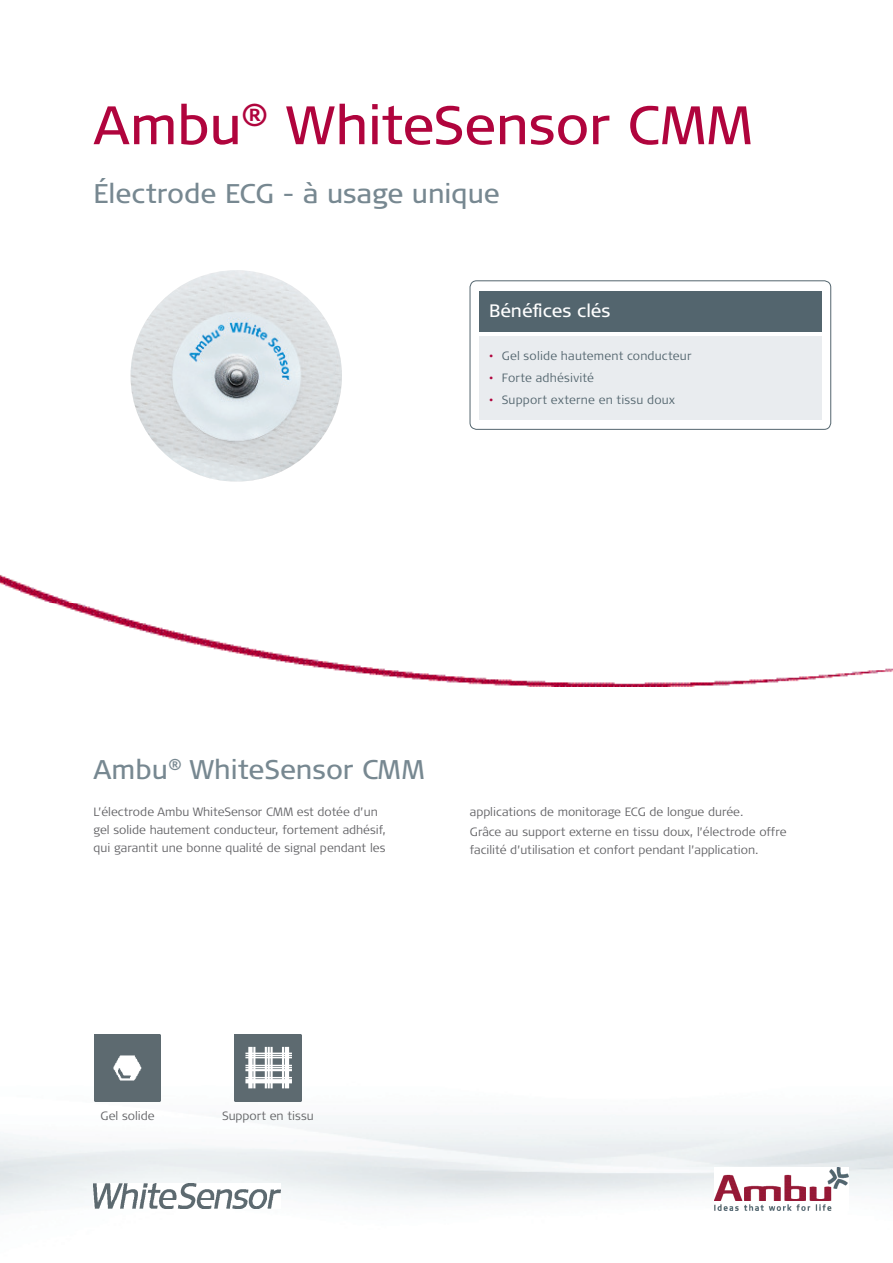
<style>
.page{position:relative;width:893px;height:1263px;background:#fff}
.page>*{position:absolute;margin:0;border:0;box-sizing:border-box;transform-origin:0 0}
.Headline{font:54px "Signa OT";letter-spacing:-.01em;color:#b0043d}
.Subheadline_18_37{font:27px "Signa OT";color:#778891}
.t1{font:18px "Signa OT";color:#fff}
.Manchet{font:300 12px/18px "Signa OT";color:#636366}
.t2{font:300 12px "Signa OT";letter-spacing:.015em;color:#53656e}
.Brød_9_12{font:300 12px "Signa OT";color:#636366}
.s1{color:#b0043d}
</style>
<div class="page">
<img style="left:0;top:1079px;width:893px;height:135px">
<div style="left:470px;top:281px;width:361px;height:148px;border:1px solid #53656e;border-radius:7px"></div>
<div style="left:479px;top:336px;width:342px;height:84px;background:#e9ecef"></div>
<div style="left:479px;top:291px;width:342px;height:41px;background:#53656e"></div>
<img style="left:94px;top:1035px;width:67px;height:66px">
<img style="left:235px;top:1035px;width:66px;height:66px">
<img style="left:131px;top:270px;width:211px;height:212px;border-radius:106px">
<img style="left:0;top:574px;width:893px;height:113px">
<img style="left:714px;top:1167px;width:134px;height:43px">
<img style="left:94px;top:1184px;width:186px;height:25px">
<p class="Headline" style="left:94px;top:94px;width:660px">Ambu<sup>®</sup> WhiteSensor CMM</p>
<p class="Subheadline_18_37" style="left:94px;top:178px;width:408px">Électrode ECG - à usage unique</p>
<p class="t1" style="left:489px;top:301px;width:123px">Bénéfices clés</p>
<p class="t2" style="left:489px;top:349px;width:204px"><span class="s1">•</span> Gel solide hautement conducteur</p>
<p class="t2" style="left:489px;top:371px;width:106px"><span class="s1">•</span> Forte adhésivité</p>
<p class="t2" style="left:489px;top:393px;width:187px"><span class="s1">•</span> Support externe en tissu doux</p>
<p class="Subheadline_18_37" style="left:94px;top:754px;width:332px">Ambu<sup>®</sup> WhiteSensor CMM</p>
<p class="Manchet" style="left:94px;top:803px;width:294px">L’électrode Ambu WhiteSensor CMM est dotée d’un gel solide hautement conducteur, fortement adhésif, qui garantit une bonne qualité de signal pendant les</p>
<p class="Manchet" style="left:470px;top:803px;width:275px">applications de monitorage ECG de longue durée.</p>
<p class="Manchet" style="left:470px;top:823px;width:318px">Grâce au support externe en tissu doux, l’électrode offre facilité d’utilisation et confort pendant l’application.</p>
<p class="Brød_9_12" style="left:101px;top:1109px;width:56px">Gel solide</p>
<p class="Brød_9_12" style="left:222px;top:1109px;width:93px">Support en tissu</p>
</div>
